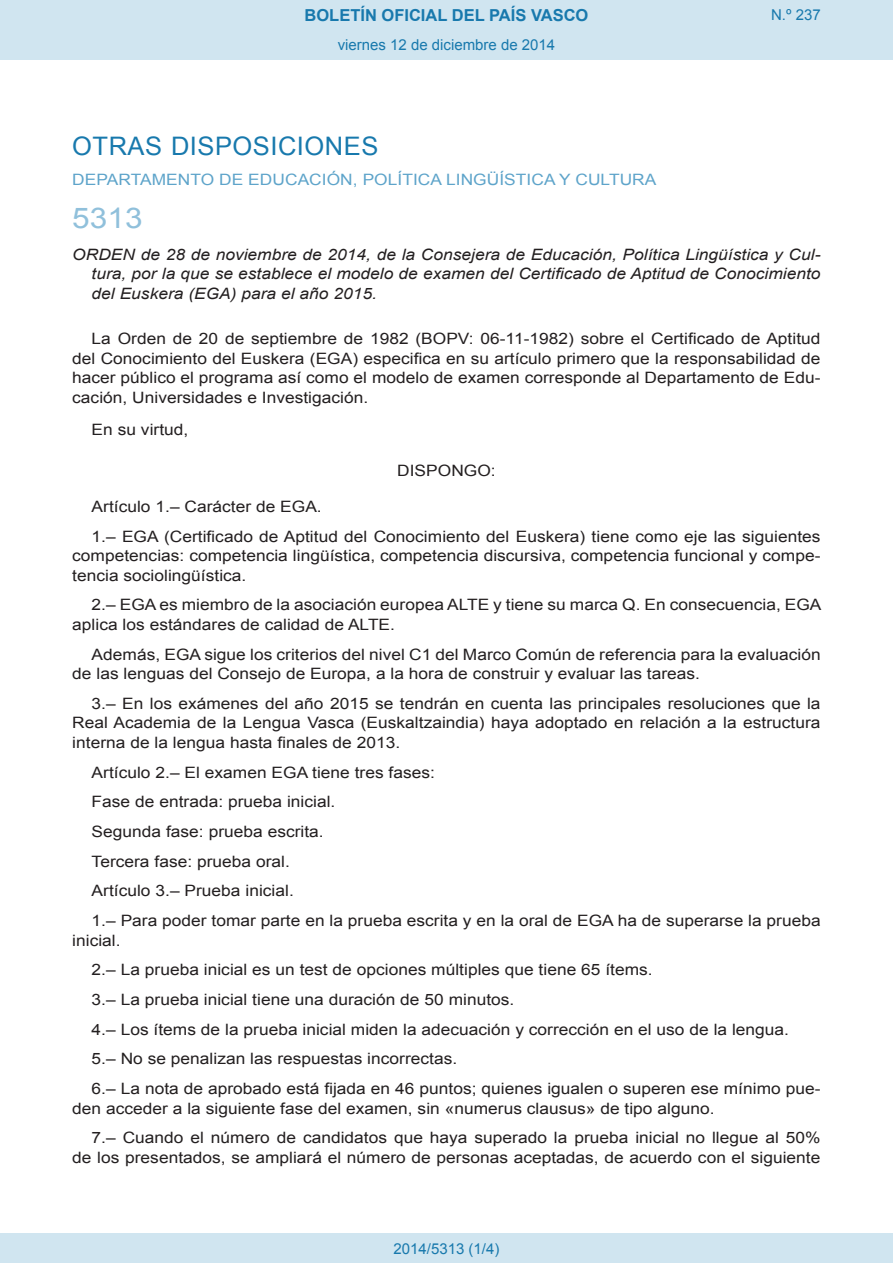
<style>
.page{position:relative;width:893px;height:1263px;background:#fff}
.page>*{position:absolute;margin:0;border:0;box-sizing:border-box;transform-origin:0 0}
.BOPVOrden{font:28.5px "Arial";color:#90c0db;scale:1.11 1}
.BOPVSeccion{font:25.5px "Arial";letter-spacing:.02em;color:#1879ad}
.t1{font:700 16.5px "Arial";color:#1879ad}
.BOPVDetalle{font:15.6px/19.5px "Arial";color:#231f20;scale:1.11 1}
.BOPVTitulo{font:italic 15.6px/19.5px "Arial";color:#231f20;text-align:justify;scale:1.11 1}
.BOPVOrganismo{font:15.6px "Arial";letter-spacing:.005em;color:#5ea4ca;scale:1.11 1}
.BOPVClave{font:15.6px "Arial";color:#231f20;scale:1.11 1}
.Paginacion_Centro{font:15px "Arial";color:#1879ad}
</style>
<div class="page">
<div style="left:0;top:0;width:893px;height:60px;background:#d0e5f0"></div>
<div style="left:0;top:1233px;width:893px;height:30px;background:#d0e5f0"></div>
<p class="t1" style="left:305px;top:4px;width:285px">BOLETÍN OFICIAL DEL PAÍS VASCO</p>
<p class="Paginacion_Centro" style="left:338px;top:35px;width:219px">viernes 12 de diciembre de 2014</p>
<p class="Paginacion_Centro" style="left:771px;top:5px;width:51px">N.º 237</p>
<p class="BOPVSeccion" style="left:72px;top:129px;width:308px">OTRAS DISPOSICIONES</p>
<p class="BOPVOrganismo" style="left:72px;top:169px;width:528px">DEPARTAMENTO DE EDUCACIÓN, POLÍTICA LINGÜÍSTICA Y CULTURA</p>
<p class="BOPVOrden" style="left:72px;top:199px;width:65px">5313</p>
<p class="BOPVTitulo" style="left:92px;top:245px;width:658px;text-indent:-19px">ORDEN de 28 de noviembre de 2014, de la Consejera de Educación, Política Lingüística y Cul&shy;tura, por la que se establece el modelo de examen del Certificado de Aptitud de Conocimiento del Euskera (EGA) para el año 2015.</p>
<p class="BOPVDetalle" style="left:72px;top:329px;width:676px;text-align:justify;text-indent:19px">La Orden de 20 de septiembre de 1982 (BOPV: 06-11-1982) sobre el Certificado de Aptitud del Conocimiento del Euskera (EGA) especifica en su artículo primero que la responsabilidad de hacer público el programa así como el modelo de examen corresponde al Departamento de Edu&shy;cación, Universidades e Investigación.</p>
<p class="BOPVDetalle" style="left:92px;top:420px;width:89px">En su virtud,</p>
<p class="BOPVClave" style="left:397px;top:460px;width:90px">DISPONGO:</p>
<p class="BOPVDetalle" style="left:92px;top:497px;width:209px">Artículo 1.– Carácter de EGA.</p>
<p class="BOPVDetalle" style="left:72px;top:527px;width:676px;text-align:justify;text-indent:19px">1.– EGA (Certificado de Aptitud del Conocimiento del Euskera) tiene como eje las siguientes competencias: competencia lingüística, competencia discursiva, competencia funcional y compe&shy;tencia sociolingüística.</p>
<p class="BOPVDetalle" style="left:72px;top:595px;width:676px;text-indent:19px">2.– EGA es miembro de la asociación europea ALTE y tiene su marca Q. En consecuencia, EGA aplica los estándares de calidad de ALTE.</p>
<p class="BOPVDetalle" style="left:72px;top:645px;width:676px;text-indent:19px">Además, EGA sigue los criterios del nivel C1 del Marco Común de referencia para la evaluación de las lenguas del Consejo de Europa, a la hora de construir y evaluar las tareas.</p>
<p class="BOPVDetalle" style="left:72px;top:694px;width:676px;text-align:justify;text-indent:19px">3.– En los exámenes del año 2015 se tendrán en cuenta las principales resoluciones que la Real Academia de la Lengua Vasca (Euskaltzaindia) haya adoptado en relación a la estructura interna de la lengua hasta finales de 2013.</p>
<p class="BOPVDetalle" style="left:92px;top:762px;width:311px">Artículo 2.– El examen EGA tiene tres fases:</p>
<p class="BOPVDetalle" style="left:92px;top:792px;width:221px">Fase de entrada: prueba inicial.</p>
<p class="BOPVDetalle" style="left:92px;top:822px;width:211px">Segunda fase: prueba escrita.</p>
<p class="BOPVDetalle" style="left:92px;top:852px;width:180px">Tercera fase: prueba oral.</p>
<p class="BOPVDetalle" style="left:92px;top:881px;width:184px">Artículo 3.– Prueba inicial.</p>
<p class="BOPVDetalle" style="left:72px;top:911px;width:676px;text-indent:19px">1.– Para poder tomar parte en la prueba escrita y en la oral de EGA ha de superarse la prueba inicial.</p>
<p class="BOPVDetalle" style="left:92px;top:960px;width:507px">2.– La prueba inicial es un test de opciones múltiples que tiene 65 ítems.</p>
<p class="BOPVDetalle" style="left:92px;top:990px;width:382px">3.– La prueba inicial tiene una duración de 50 minutos.</p>
<p class="BOPVDetalle" style="left:92px;top:1020px;width:630px">4.– Los ítems de la prueba inicial miden la adecuación y corrección en el uso de la lengua.</p>
<p class="BOPVDetalle" style="left:92px;top:1049px;width:331px">5.– No se penalizan las respuestas incorrectas.</p>
<p class="BOPVDetalle" style="left:72px;top:1079px;width:676px;text-indent:19px">6.– La nota de aprobado está fijada en 46 puntos; quienes igualen o superen ese mínimo pue&shy;den acceder a la siguiente fase del examen, sin «numerus clausus» de tipo alguno.</p>
<p class="BOPVDetalle" style="left:72px;top:1128px;width:676px;text-align:right">7.– Cuando el número de candidatos que haya superado la prueba inicial no llegue al 50% de los presentados, se ampliará el número de personas aceptadas, de acuerdo con el siguiente</p>
<p class="Paginacion_Centro" style="left:393px;top:1238px;width:107px">2014/5313 (1/4)</p>
</div>
